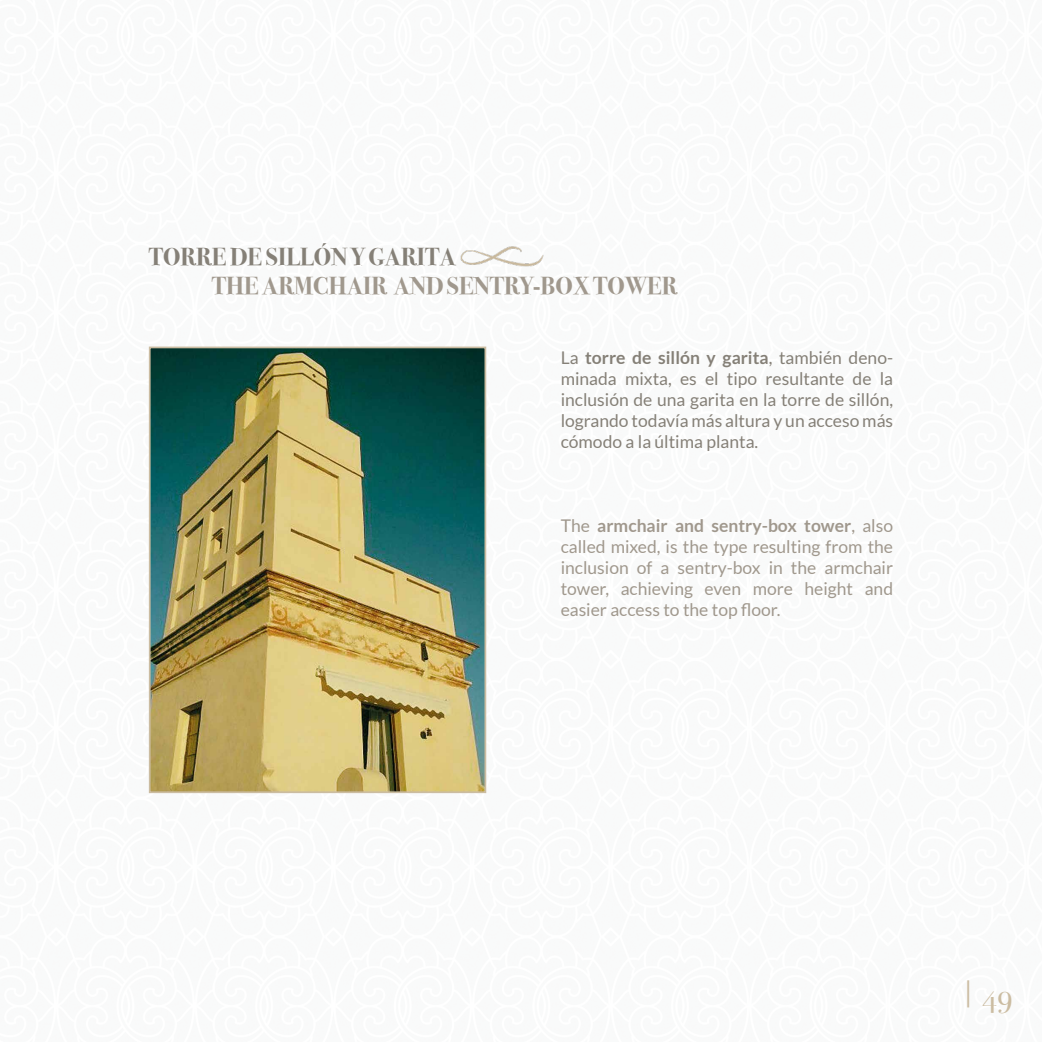
<style>
.page{position:relative;width:1042px;height:1042px;background:#fff}
.page>*{position:absolute;margin:0;border:0;box-sizing:border-box;transform-origin:0 0}
.t1{font:31.5px "Bodoni Svty Two OSITCTT";color:#cbbca1}
.t2{font:700 24.5px "Bodoni Svty Two OSITCTT";color:#a0988d}
.t3{font:700 24.5px "Bodoni Svty Two OSITCTT";color:#858077}
.t4{font:17.5px/21px "Lato";color:#858077;text-align:justify}
.t5{font:17.5px/21px "Lato";color:#a0988d;text-align:justify}
.s1{font-weight:700}
</style>
<div class="page">
<img style="left:152px;top:349px;width:331px;height:441px">
<div style="left:149px;top:346px;width:337px;height:447px;border:2px solid #cbbca1"></div>
<img style="left:460px;top:246px;width:84px;height:21px">
<h2 class="t3" style="left:149px;top:242px;width:309px">TORRE DE SILLÓN Y GARITA</h2>
<h2 class="t2" style="left:212px;top:271px;width:467px">THE ARMCHAIR AND SENTRY-BOX TOWER</h2>
<p class="t4" style="left:561px;top:347px;width:334px">La <span class="s1">torre de sillón y garita</span>, también deno‑ minada mixta, es el tipo resultante de la inclusión de una garita en la torre de sillón, logrando todavía más altura y un acceso más cómodo a la última planta.</p>
<p class="t5" style="left:561px;top:515px;width:334px">The <span class="s1">armchair and sentry-box tower</span>, also called mixed, is the type resulting from the inclusion of a sentry-box in the armchair tower, achieving even more height and easier access to the top floor.</p>
<h1 class="t1" style="left:960px;top:976px;width:54px">| 49</h1>
</div>
